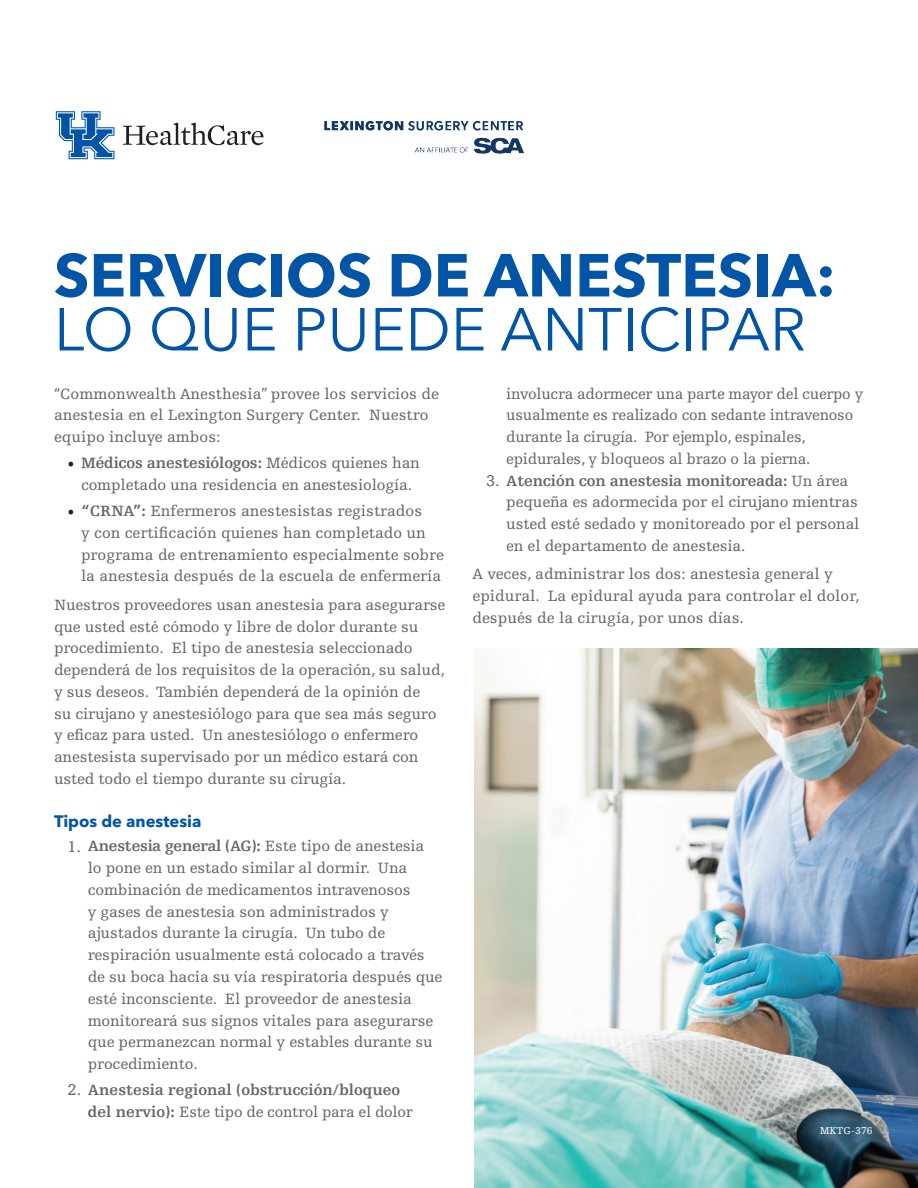
<style>
.page{position:relative;width:918px;height:1188px;background:#fff}
.page>*{position:absolute;margin:0;border:0;box-sizing:border-box;transform-origin:0 0}
.t1{font:700 60px "Avenir Next LT Pro";color:#0154a6}
.t2{font:60px "Avenir Next LT Pro";color:#0154a6}
.t3{font:700 16.5px "Avenir Next LT Pro";color:#0154a6}
.t4{font:15.75px/21.8px "Egyptienne FLT Std";letter-spacing:-.01em;color:#63666a}
.t5{font:700 15.75px/21.8px "Egyptienne FLT Std";color:#63666a}
.t6{font:10.5px "Egyptienne FLT Std";color:#fff}
.s1{font-family:"Minion Pro";font-size:18px;color:#231f20}
.s2{font-weight:700}
.s3{font-size:16.5px}
.s4{font-weight:400;font-size:16.5px}
.s5{font-weight:400}
</style>
<div class="page">
<img style="left:474px;top:648px;width:444px;height:540px">
<svg style="left:56px;top:111px;width:58px;height:48px"></svg>
<svg style="left:123px;top:123px;width:141px;height:22px"></svg>
<img style="left:324px;top:120px;width:200px;height:34px">
<h1 class="t1" style="left:54px;top:239px;width:783px">SERVICIOS DE ANESTESIA:</h1>
<h1 class="t2" style="left:54px;top:294px;width:753px">LO QUE PUEDE ANTICIPAR</h1>
<p class="t4" style="left:54px;top:383px;width:387px">“Commonwealth Anesthesia” provee los servicios de anestesia en el Lexington Surgery Center. Nuestro equipo incluye ambos:</p>
<p class="t4" style="left:68px;top:452px;width:354px;text-align:center"><span class="s1">•</span> <span class="s2">Médicos anestesiólogos:</span> Médicos quienes han completado una residencia en anestesiología.</p>
<p class="t4" style="left:81px;top:500px;width:365px;text-indent:-14px"><span class="s1">•</span> <span class="s2">“CRNA”:</span> Enfermeros anestesistas registrados<br>y con certificación quienes han completado un programa de entrenamiento especialmente sobre la anestesia después de la escuela de enfermería</p>
<p class="t4" style="left:54px;top:594px;width:393px">Nuestros proveedores usan anestesia para asegurarse que usted esté cómodo y libre de dolor durante su procedimiento. El tipo de anestesia seleccionado dependerá de los requisitos de la operación, su salud, y sus deseos. También dependerá de la opinión de<br>su cirujano y anestesiólogo para que sea más seguro y eficaz para usted. Un anestesiólogo o enfermero anestesista supervisado por un médico estará con usted todo el tiempo durante su cirugía.</p>
<p class="t3" style="left:54px;top:811px;width:149px">Tipos de anestesia</p>
<p class="t4" style="left:88px;top:836px;width:356px;text-indent:-20px"><span class="s3">1.</span> <span class="s2">Anestesia general (AG):</span> Este tipo de anestesia<br>lo pone en un estado similar al dormir. Una combinación de medicamentos intravenosos<br>y gases de anestesia son administrados y ajustados durante la cirugía. Un tubo de respiración usualmente está colocado a través de su boca hacia su vía respiratoria después que esté inconsciente. El proveedor de anestesia monitoreará sus signos vitales para asegurarse que permanezcan normal y estables durante su procedimiento.</p>
<p class="t5" style="left:88px;top:1079px;width:326px;text-indent:-20px"><span class="s4">2.</span> Anestesia regional (obstrucción/bloqueo del nervio): <span class="s5">Este tipo de control para el dolor</span></p>
<p class="t4" style="left:506px;top:383px;width:359px">involucra adormecer una parte mayor del cuerpo y usualmente es realizado con sedante intravenoso durante la cirugía. Por ejemplo, espinales, epidurales, y bloqueos al brazo o la pierna.</p>
<p class="t4" style="left:506px;top:470px;width:355px;text-indent:-20px"><span class="s3">3.</span> <span class="s2">Atención con anestesia monitoreada:</span> Un área pequeña es adormecida por el cirujano mientras usted esté sedado y monitoreado por el personal en el departamento de anestesia.</p>
<p class="t4" style="left:472px;top:564px;width:389px">A veces, administrar los dos: anestesia general y epidural. La epidural ayuda para controlar el dolor, después de la cirugía, por unos días.</p>
<p class="t6" style="left:820px;top:1125px;width:55px">MKTG-376</p>
</div>
